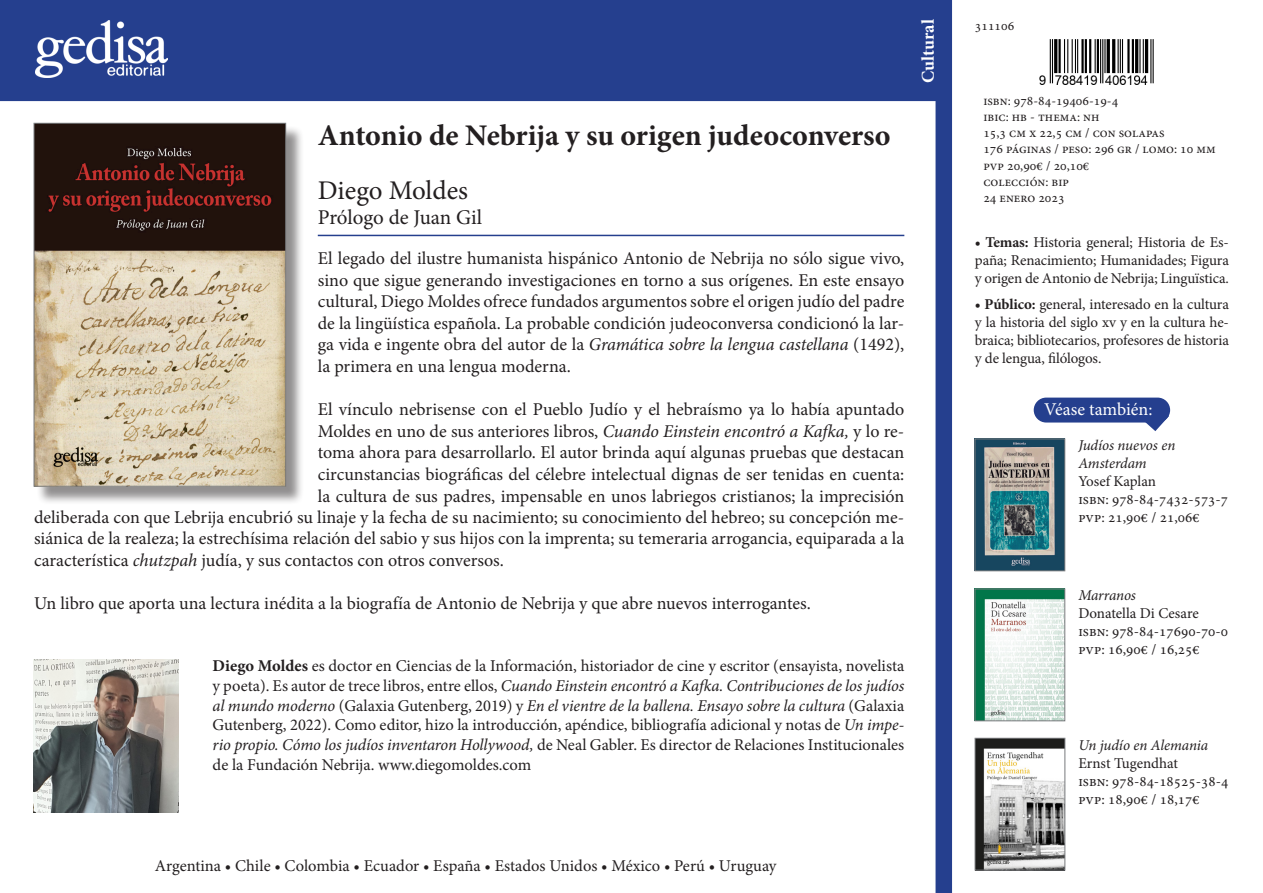
<style>
.page{position:relative;width:1263px;height:893px;background:#fff}
.page>*{position:absolute;margin:0;border:0;box-sizing:border-box;transform-origin:0 0}
.t1{font:700 30px "Minion Pro";letter-spacing:-.005em;color:#231f20}
.t2{font:27px "Minion Pro";color:#231f20}
.t3{font:21px "Minion Pro";letter-spacing:-.01em;color:#231f20}
.Indice{font:18px/21.6px "Minion Pro";color:#231f20;text-align:justify}
.t4{font:18px "Minion Pro";letter-spacing:-.005em;color:#fff}
.Clasificación{font:700 18px "Minion Pro";color:#fff}
.Autores{font:16.5px/19.8px "Minion Pro";color:#231f20;text-align:justify}
.Temas_y_público{font:15px/18px "Minion Pro";letter-spacing:-.01em;color:#231f20;text-align:justify}
.Datos_técnicos{font:15px "Minion Pro";color:#231f20}
.Datos_técnicos-2{font:italic 15px "Minion Pro";letter-spacing:-.005em;color:#231f20}
.Datos_técnicos-3{font:13.5px "Minion Pro";color:#231f20}
.s1{font-style:italic}
.s2{font-weight:700}
</style>
<div class="page">
<div style="left:36px;top:125px;width:268px;height:380px;background:#231f20;opacity:.5"></div>
<img style="left:36px;top:125px;width:248px;height:359px">
<div style="left:34px;top:123px;width:252px;height:363px;border:1px solid #787a7d"></div>
<svg style="left:1146px;top:400px;width:23px;height:31px"></svg>
<div style="left:1034px;top:398px;width:136px;height:25px;background:#253f8e;border-radius:12px"></div>
<hr style="left:318px;top:235px;width:586px;height:1px;background:#253f8e">
<div style="left:935px;top:0;width:17px;height:893px;background:#253f8e"></div>
<img style="left:1039px;top:39px;width:115px;height:45px">
<div style="left:0;top:0;width:935px;height:101px;background:#253f8e"></div>
<img style="left:35px;top:20px;width:133px;height:57px">
<img style="left:33px;top:659px;width:146px;height:154px">
<img style="left:977px;top:441px;width:86px;height:128px">
<div style="left:975px;top:439px;width:90px;height:132px;border:1px solid #787a7d"></div>
<img style="left:977px;top:591px;width:86px;height:128px">
<div style="left:975px;top:589px;width:90px;height:132px;border:1px solid #787a7d"></div>
<img style="left:977px;top:740px;width:86px;height:128px">
<div style="left:975px;top:738px;width:90px;height:132px;border:1px solid #787a7d"></div>
<p class="t1" style="left:318px;top:114px;width:574px">Antonio de Nebrija y su origen judeoconverso</p>
<p class="t2" style="left:318px;top:172px;width:152px">Diego Moldes</p>
<p class="t3" style="left:318px;top:203px;width:166px">Prólogo de Juan Gil</p>
<p class="Indice" style="left:318px;top:247px;width:588px">El legado del ilustre humanista hispánico Antonio de Nebrija no sólo sigue vivo, sino que sigue generando investigaciones en torno a sus orígenes. En este ensayo cultural, Diego Moldes ofrece fundados argumentos sobre el origen judío del padre de la lingüística española. La probable condición judeoconversa condicionó la lar&shy;ga vida e ingente obra del autor de la <span class="s1">Gramática sobre la lengua castellana</span> (1492), la primera en una lengua moderna.</p>
<p class="Indice" style="left:318px;top:399px;width:588px">El vínculo nebrisense con el Pueblo Judío y el hebraísmo ya lo había apuntado Moldes en uno de sus anteriores libros, <span class="s1">Cuando Einstein encontró a Kafka,</span> y lo re&shy;toma ahora para desarrollarlo. El autor brinda aquí algunas pruebas que destacan circunstancias biográficas del célebre intelectual dignas de ser tenidas en cuenta: la cultura de sus padres, impensable en unos labriegos cristianos; la imprecisión</p>
<p class="Indice" style="left:34px;top:506px;width:872px">deliberada con que Lebrija encubrió su linaje y la fecha de su nacimiento; su conocimiento del hebreo; su concepción me&shy;siánica de la realeza; la estrechísima relación del sabio y sus hijos con la imprenta; su temeraria arrogancia, equiparada a la característica <span class="s1">chutzpah</span> judía, y sus contactos con otros conversos.</p>
<p class="Indice" style="left:34px;top:592px;width:778px">Un libro que aporta una lectura inédita a la biografía de Antonio de Nebrija y que abre nuevos interrogantes.</p>
<p class="Clasificación" style="left:915px;top:83px;width:65px;rotate:-90deg">Cultural</p>
<p class="Autores" style="left:213px;top:656px;width:693px"><span class="s2">Diego Moldes</span> es doctor en Ciencias de la Información, historiador de cine y escritor (ensayista, novelista y poeta). Es autor de trece libros, entre ellos, <span class="s1">Cuando Einstein encontró a Kafka. Contribuciones de los judíos al mundo moderno</span> (Galaxia Gutenberg, 2019) y <span class="s1">En el vientre de la ballena. Ensayo sobre la cultura</span> (Galaxia Gutenberg, 2022). Como editor, hizo la introducción, apéndice, bibliografía adicional y notas de <span class="s1">Un impe&shy;rio propio. Cómo los judíos inventaron Hollywood,</span> de Neal Gabler. Es director de Relaciones Institucionales de la Fundación Nebrija. www.diegomoldes.com</p>
<p class="Autores" style="left:155px;top:856px;width:623px">Argentina • Chile • Colombia • Ecuador • España • Estados Unidos • México • Perú • Uruguay</p>
<p class="Datos_técnicos-3" style="left:975px;top:16px;width:41px">311106</p>
<p class="Datos_técnicos-3" style="left:983px;top:92px;width:136px">isbn: 978-84-19406-19-4</p>
<p class="Datos_técnicos-3" style="left:983px;top:108px;width:118px">ibic: hb - thema: nh</p>
<p class="Datos_técnicos-3" style="left:983px;top:124px;width:183px">15,3 cm x 22,5 cm / con solapas</p>
<p class="Datos_técnicos-3" style="left:983px;top:140px;width:234px">176 páginas / peso: 296 gr / lomo: 10 mm</p>
<p class="Datos_técnicos-3" style="left:983px;top:156px;width:108px">pvp 20,90€ / 20,10€</p>
<p class="Datos_técnicos-3" style="left:983px;top:173px;width:87px">colección: bip</p>
<p class="Datos_técnicos-3" style="left:983px;top:189px;width:83px">24 enero 2023</p>
<p class="Temas_y_público" style="left:975px;top:233px;width:256px"><span class="s2">• Temas:</span> Historia general; Historia de Es&shy;paña; Renacimiento; Humanidades; Figura y origen de Antonio de Nebrija; Linguïstica.</p>
<p class="Temas_y_público" style="left:975px;top:295px;width:256px"><span class="s2">• Público:</span> general, interesado en la cultura y la historia del siglo xv y en la cultura he&shy;braica; bibliotecarios, profesores de historia y de lengua, filólogos.</p>
<p class="t4" style="left:1044px;top:397px;width:110px">Véase también:</p>
<p class="Datos_técnicos-2" style="left:1078px;top:435px;width:98px">Judíos nuevos en</p>
<p class="Datos_técnicos-2" style="left:1078px;top:453px;width:70px">Amsterdam</p>
<p class="Datos_técnicos" style="left:1078px;top:471px;width:79px">Yosef Kaplan</p>
<p class="Datos_técnicos" style="left:1078px;top:489px;width:151px">isbn: 978-84-7432-573-7</p>
<p class="Datos_técnicos" style="left:1078px;top:507px;width:123px">pvp: 21,90€ / 21,06€</p>
<p class="Datos_técnicos-2" style="left:1078px;top:585px;width:59px">Marranos</p>
<p class="Datos_técnicos" style="left:1078px;top:603px;width:122px">Donatella Di Cesare</p>
<p class="Datos_técnicos" style="left:1078px;top:621px;width:151px">isbn: 978-84-17690-70-0</p>
<p class="Datos_técnicos" style="left:1078px;top:639px;width:123px">pvp: 16,90€ / 16,25€</p>
<p class="Datos_técnicos-2" style="left:1078px;top:735px;width:131px">Un judío en Alemania</p>
<p class="Datos_técnicos" style="left:1078px;top:753px;width:101px">Ernst Tugendhat</p>
<p class="Datos_técnicos" style="left:1078px;top:771px;width:151px">isbn: 978-84-18525-38-4</p>
<p class="Datos_técnicos" style="left:1078px;top:789px;width:123px">pvp: 18,90€ / 18,17€</p>
</div>
